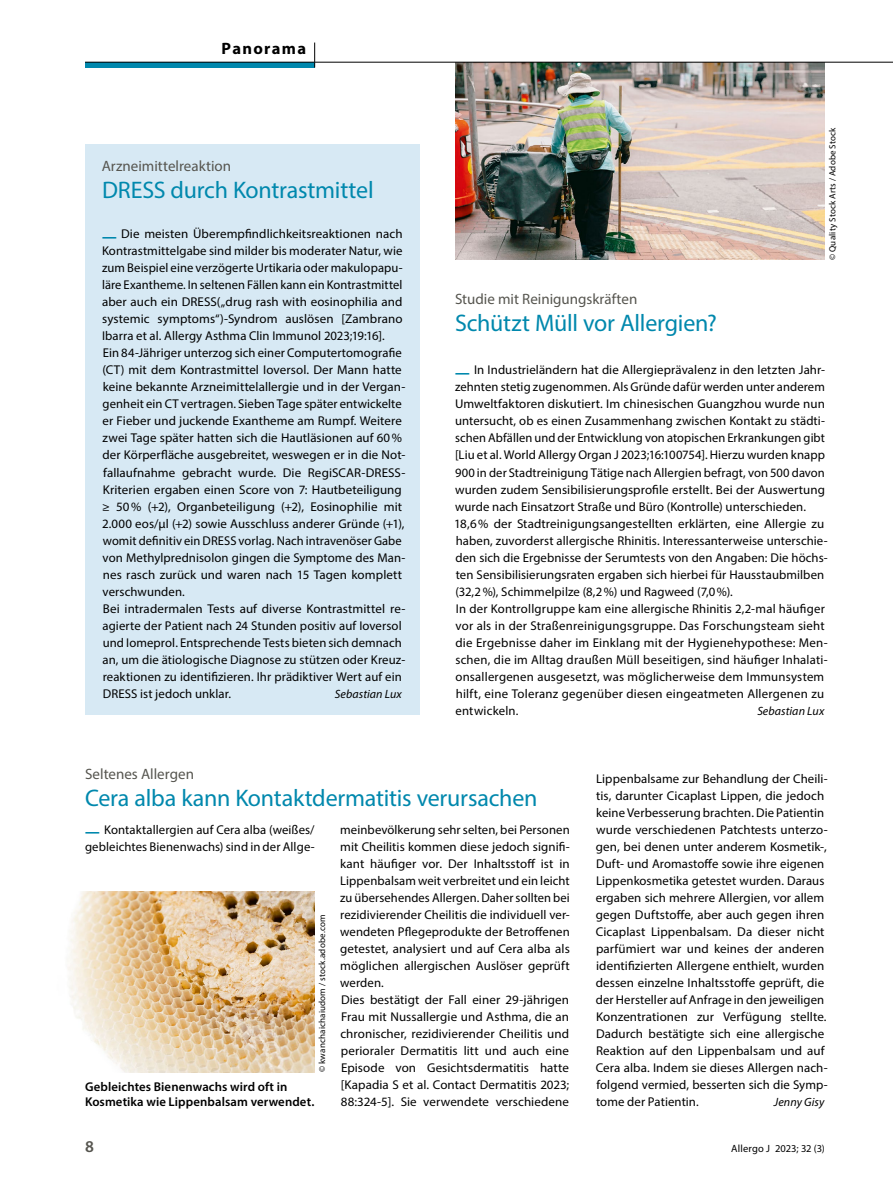
<style>
.page{position:relative;width:893px;height:1187px;background:#fff}
.page>*{position:absolute;margin:0;border:0;box-sizing:border-box;transform-origin:0 0}
.Title_2{font:24px "Myriad Pro";letter-spacing:-.01em;color:#0088ad}
.t1{font:700 16.5px "Myriad Pro";letter-spacing:.08em;color:#000}
.t2{font:600 16.5px "Myriad Pro";color:#56554f}
.SuperTitle_2{font:15px "Myriad Pro";color:#56554f}
.Para_Meldung{font:12.75px/17px "Myriad Pro";letter-spacing:.01em;color:#000}
.Image_Caption_11{font:600 12.75px/15px "Myriad Pro";letter-spacing:.01em;color:#000}
.Para_Meldung-2{font:italic 12px "Myriad Pro";letter-spacing:.005em;color:#000}
.t3{font:10.5px "Myriad Pro";letter-spacing:.01em;color:#000}
.Image_Source_x{font:9px "Myriad Pro";letter-spacing:.015em;color:#000}
.s1{font-weight:700;font-size:16.65px;color:#0088ad}
</style>
<div class="page">
<div style="left:85px;top:144px;width:335px;height:570px;background:#d7e9f4"></div>
<img style="left:455px;top:63px;width:370px;height:197px">
<img style="left:68px;top:891px;width:247px;height:181px">
<div style="left:85px;top:62px;width:230px;height:5px;background:#0088ad"></div>
<hr style="left:85px;top:62px;width:230px;height:1px;background:#000">
<hr style="left:315px;top:62px;width:578px;height:1px;background:#000">
<svg style="left:314px;top:43px;width:1px;height:24px"></svg>
<p class="t1" style="left:222px;top:37px;width:86px">Panorama</p>
<p class="SuperTitle_2" style="left:102px;top:157px;width:131px">Arzneimittelreaktion</p>
<p class="Title_2" style="left:102px;top:175px;width:273px">DRESS durch Kontrastmittel</p>
<p class="Para_Meldung" style="left:102px;top:225px;width:302px;text-align:justify"><span class="s1">—</span> Die meisten Überempfindlichkeitsreaktionen nach Kontrastmittelgabe sind milder bis moderater Natur, wie zum Beispiel eine verzögerte Urtikaria oder makulopapu&shy;läre Exantheme. In seltenen Fällen kann ein Kontrastmittel aber auch ein DRESS(„drug rash with eosinophilia and systemic symptoms“)-Syndrom auslösen [Zambrano Ibarra et al. Allergy Asthma Clin Immunol 2023;19:16].</p>
<p class="Para_Meldung" style="left:102px;top:344px;width:305px">Ein 84-Jähriger unterzog sich einer Computertomografie (CT) mit dem Kontrastmittel Ioversol. Der Mann hatte keine bekannte Arzneimittelallergie und in der Vergan&shy;genheit ein CT vertragen. Sieben Tage später entwickelte er Fieber und juckende Exantheme am Rumpf. Weitere zwei Tage später hatten sich die Hautläsionen auf 60% der Körperfläche ausgebreitet, weswegen er in die Not&shy;fallaufnahme gebracht wurde. Die RegiSCAR-DRESS-Kriterien ergaben einen Score von 7: Hautbeteiligung ≥ 50% (+2), Organbeteiligung (+2), Eosinophilie mit 2.000 eos/µl (+2) sowie Ausschluss anderer Gründe (+1), womit definitiv ein DRESS vorlag. Nach intravenöser Gabe von Methylprednisolon gingen die Symptome des Man&shy;nes rasch zurück und waren nach 15 Tagen komplett verschwunden.</p>
<p class="Para_Meldung" style="left:103px;top:599px;width:304px">Bei intradermalen Tests auf diverse Kontrastmittel re&shy;agierte der Patient nach 24 Stunden positiv auf Ioversol und Iomeprol. Entsprechende Tests bieten sich demnach an, um die ätiologische Diagnose zu stützen oder Kreuz&shy;reaktionen zu identifizieren. Ihr prädiktiver Wert auf ein DRESS ist jedoch unklar.</p>
<p class="Para_Meldung-2" style="left:335px;top:686px;width:68px">Sebastian Lux</p>
<p class="Image_Source_x" style="left:827px;top:260px;width:134px;rotate:-90deg">© Quality Stock Arts / Adobe Stock</p>
<p class="SuperTitle_2" style="left:455px;top:290px;width:184px">Studie mit Reinigungskräften</p>
<p class="Title_2" style="left:455px;top:308px;width:264px">Schützt Müll vor Allergien?</p>
<p class="Para_Meldung" style="left:455px;top:361px;width:371px;text-align:justify"><span class="s1">—</span> In Industrieländern hat die Allergieprävalenz in den letzten Jahr&shy;zehnten stetig zugenommen. Als Gründe dafür werden unter anderem Umweltfaktoren diskutiert. Im chinesischen Guangzhou wurde nun untersucht, ob es einen Zusammenhang zwischen Kontakt zu städti&shy;schen Abfällen und der Entwicklung von atopischen Erkrankungen gibt [Liu et al. World Allergy Organ J 2023;16:100754]. Hierzu wurden knapp 900 in der Stadtreinigung Tätige nach Allergien befragt, von 500 davon wurden zudem Sensibilisierungsprofile erstellt. Bei der Auswertung wurde nach Einsatzort Straße und Büro (Kontrolle) unterschieden.</p>
<p class="Para_Meldung" style="left:454px;top:514px;width:375px">18,6% der Stadtreinigungsangestellten erklärten, eine Allergie zu haben, zuvorderst allergische Rhinitis. Interessanterweise unterschie&shy;den sich die Ergebnisse der Serumtests von den Angaben: Die höchs&shy;ten Sensibilisierungsraten ergaben sich hierbei für Hausstaubmilben (32,2%), Schimmelpilze (8,2%) und Ragweed (7,0%).</p>
<p class="Para_Meldung" style="left:455px;top:599px;width:374px">In der Kontrollgruppe kam eine allergische Rhinitis 2,2-mal häufiger vor als in der Straßenreinigungsgruppe. Das Forschungsteam sieht die Ergebnisse daher im Einklang mit der Hygienehypothese: Men&shy;schen, die im Alltag draußen Müll beseitigen, sind häufiger Inhalati&shy;onsallergenen ausgesetzt, was möglicherweise dem Immunsystem hilft, eine Toleranz gegenüber diesen eingeatmeten Allergenen zu entwickeln.</p>
<p class="Para_Meldung-2" style="left:757px;top:703px;width:68px">Sebastian Lux</p>
<p class="SuperTitle_2" style="left:85px;top:764px;width:110px">Seltenes Allergen</p>
<p class="Title_2" style="left:85px;top:783px;width:454px">Cera alba kann Kontaktdermatitis verursachen</p>
<p class="Para_Meldung" style="left:85px;top:820px;width:231px"><span class="s1">—</span> Kontaktallergien auf Cera alba (weißes/ gebleichtes Bienenwachs) sind in der Allge-</p>
<p class="Para_Meldung" style="left:340px;top:820px;width:231px;text-align:justify">meinbevölkerung sehr selten, bei Personen mit Cheilitis kommen diese jedoch signifi&shy;kant häufiger vor. Der Inhaltsstoff ist in Lippenbalsam weit verbreitet und ein leicht zu übersehendes Allergen. Daher sollten bei rezidivierender Cheilitis die individuell ver&shy;wendeten Pflegeprodukte der Betroffenen getestet, analysiert und auf Cera alba als möglichen allergischen Auslöser geprüft werden.</p>
<p class="Para_Meldung" style="left:340px;top:991px;width:230px;text-align:justify">Dies bestätigt der Fall einer 29-jährigen Frau mit Nussallergie und Asthma, die an chronischer, rezidivierender Cheilitis und perioraler Dermatitis litt und auch eine Episode von Gesichtsdermatitis hatte [Kapadia S et al. Contact Dermatitis 2023; 88:324-5]. Sie verwendete verschiedene</p>
<p class="Para_Meldung" style="left:596px;top:769px;width:233px">Lippenbalsame zur Behandlung der Cheili&shy;tis, darunter Cicaplast Lippen, die jedoch keine Verbesserung brachten. Die Patientin wurde verschiedenen Patchtests unterzo&shy;gen, bei denen unter anderem Kosmetik-, Duft- und Aromastoffe sowie ihre eigenen Lippenkosmetika getestet wurden. Daraus ergaben sich mehrere Allergien, vor allem gegen Duftstoffe, aber auch gegen ihren Cicaplast Lippenbalsam. Da dieser nicht parfümiert war und keines der anderen identifizierten Allergene enthielt, wurden dessen einzelne Inhaltsstoffe geprüft, die der Hersteller auf Anfrage in den jeweiligen Konzentrationen zur Verfügung stellte.<br>Dadurch bestätigte sich eine allergische Reaktion auf den Lippenbalsam und auf Cera alba. Indem sie dieses Allergen nach&shy;folgend vermied, besserten sich die Symp&shy;tome der Patientin.</p>
<p class="Image_Source_x" style="left:317px;top:1072px;width:159px;rotate:-90deg">© kwanchaichaiudom / stock.adobe.com</p>
<p class="Image_Caption_11" style="left:85px;top:1078px;width:231px">Gebleichtes Bienenwachs wird oft in<br>Kosmetika wie Lippenbalsam verwendet.</p>
<p class="t2" style="left:85px;top:1135px;width:10px">8</p>
<p class="t3" style="left:731px;top:1141px;width:95px">Allergo J 2023; 32 (3)</p>
<p class="Para_Meldung-2" style="left:774px;top:1094px;width:52px">Jenny Gisy</p>
</div>
